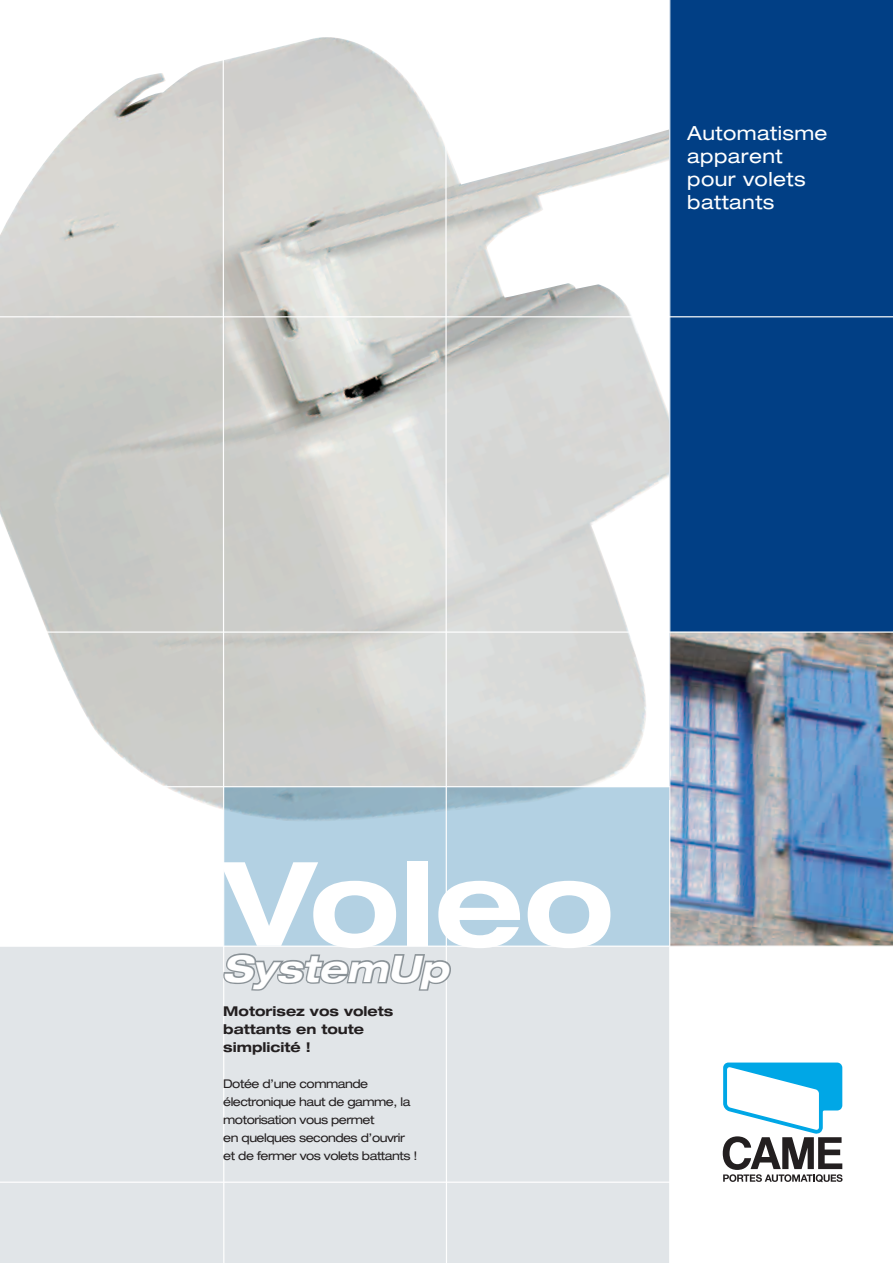
<style>
.page{position:relative;width:893px;height:1263px;background:#fff}
.page>*{position:absolute;margin:0;border:0;box-sizing:border-box;transform-origin:0 0}
.t1{font:700 expanded 117px "Helvetica Neue";color:#fff}
.t2{font:italic 700 expanded 36.75px "Helvetica Neue";color:#fff}
.t3{font:expanded 19.5px "Helvetica Neue";letter-spacing:.02em;color:#fff}
.t4{font:700 expanded 13.5px "Helvetica Neue";color:#231f20}
.t5{font:expanded 12px "Helvetica Neue";letter-spacing:-.04em;color:#231f20}
</style>
<div class="page">
<img style="left:0;top:61px;width:669px;height:748px">
<div style="left:223px;top:787px;width:447px;height:159px;background:#b3d1e3"></div>
<div style="left:0;top:946px;width:670px;height:317px;background:#e1e5e8"></div>
<hr style="left:0;top:1181px;width:679px;height:2px;background:#fff">
<div style="left:670px;top:0;width:223px;height:799px;background:#013f85"></div>
<img style="left:670px;top:633px;width:223px;height:312px">
<hr style="left:0;top:631px;width:893px;height:2px;background:#fff">
<hr style="left:0;top:945px;width:893px;height:2px;background:#fff">
<hr style="left:669px;top:0;width:1px;height:1263px;background:#fff">
<hr style="left:0;top:316px;width:893px;height:1px;background:#fff">
<hr style="left:0;top:786px;width:670px;height:1px;background:#fff">
<svg style="left:222px;top:37px;width:232px;height:1226px"></svg>
<svg style="left:723px;top:1062px;width:119px;height:120px"></svg>
<p class="t3" style="left:687px;top:121px;width:142px">Automatisme</p>
<p class="t3" style="left:687px;top:144px;width:97px">apparent</p>
<p class="t3" style="left:687px;top:167px;width:120px">pour volets</p>
<p class="t3" style="left:687px;top:191px;width:89px">battants</p>
<p class="t1" style="left:222px;top:831px;width:394px">Voleo</p>
<p class="t2" style="left:222px;top:946px;width:227px">SystemUp</p>
<p class="t4" style="left:223px;top:1002px;width:172px">Motorisez vos volets</p>
<p class="t4" style="left:223px;top:1020px;width:142px">battants en toute</p>
<p class="t4" style="left:223px;top:1038px;width:89px">simplicité !</p>
<p class="t5" style="left:223px;top:1076px;width:146px">Dotée d’une commande</p>
<p class="t5" style="left:223px;top:1094px;width:189px">électronique haut de gamme, la</p>
<p class="t5" style="left:223px;top:1112px;width:153px">motorisation vous permet</p>
<p class="t5" style="left:223px;top:1130px;width:183px">en quelques secondes d’ouvrir</p>
<p class="t5" style="left:223px;top:1148px;width:196px">et de fermer vos volets battants !</p>
</div>
